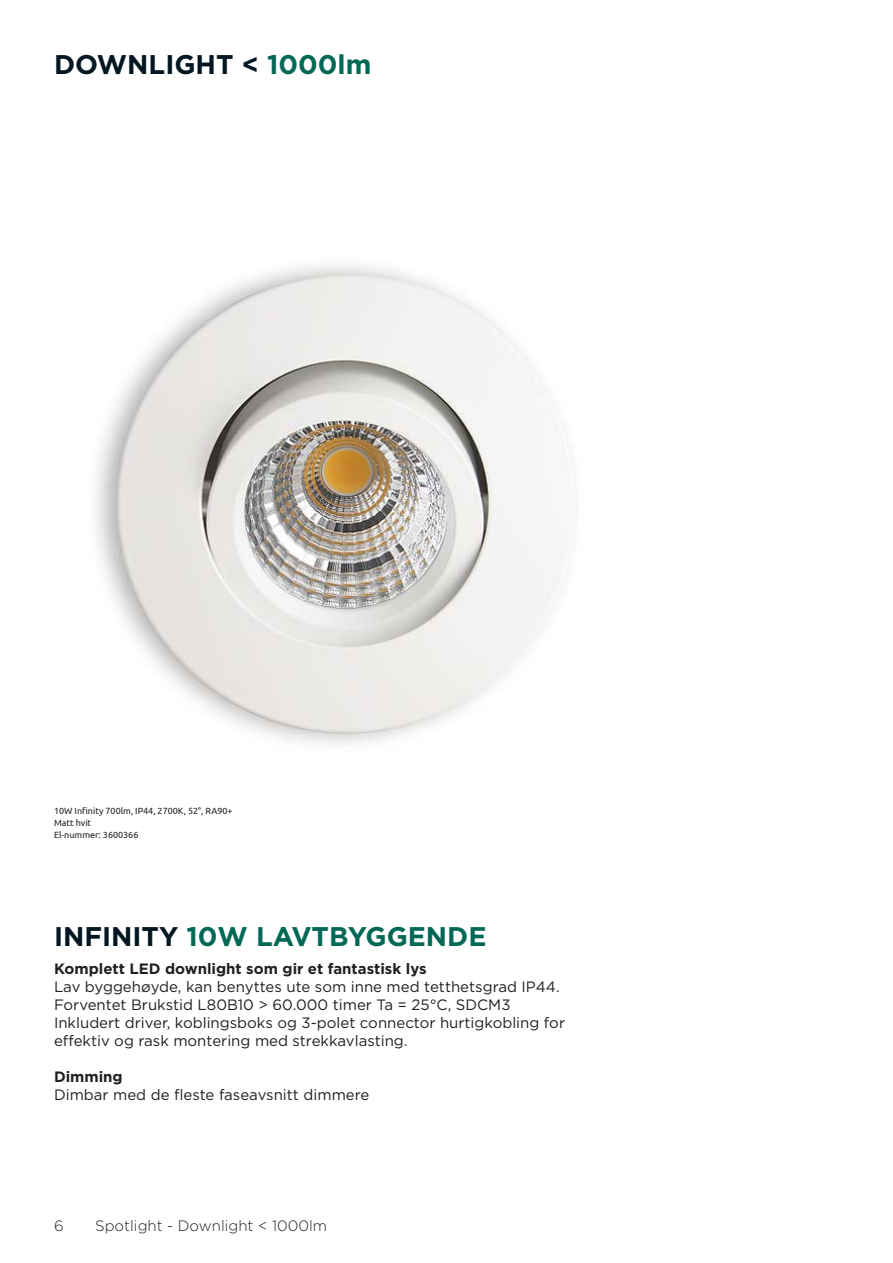
<style>
.page{position:relative;width:893px;height:1263px;background:#fff}
.page>*{position:absolute;margin:0;border:0;box-sizing:border-box;transform-origin:0 0}
.t1{font:700 27px "Gotham Pro";color:#006855}
.t2{font:700 27px "Gotham Pro";color:#031722}
.t3{font:15px/18px "Gotham Pro";color:#231f20}
.t4{font:300 15px "Gotham Pro";color:#231f20}
.t5{font:700 15px "Gotham Pro";color:#231f20}
.Beskrivelse_produkt{font:9px "Ubuntu";color:#231f20}
.s1{color:#006855}
.s2{color:#031722}
.s3{font-weight:700}
</style>
<div class="page">
<img style="left:95px;top:265px;width:475px;height:480px">
<p class="t2" style="left:54px;top:49px;width:319px">DOWNLIGHT &lt; <span class="s1">1000lm</span></p>
<p class="Beskrivelse_produkt" style="left:54px;top:806px;width:180px">10W Infinity 700lm, IP44, 2700K, 52°, RA90+</p>
<p class="Beskrivelse_produkt" style="left:54px;top:818px;width:39px">Matt hvit</p>
<p class="Beskrivelse_produkt" style="left:54px;top:830px;width:86px">El-nummer: 3600366</p>
<p class="t1" style="left:54px;top:920px;width:434px"><span class="s2">INFINITY</span> 10W LAVTBYGGENDE</p>
<p class="t3" style="left:54px;top:960px;width:507px"><span class="s3">Komplett LED downlight som gir et fantastisk lys<br></span>Lav byggehøyde, kan benyttes ute som inne med tetthetsgrad IP44.</p>
<p class="t3" style="left:54px;top:996px;width:458px">Forventet Brukstid L80B10 &gt; 60.000 timer Ta = 25°C, SDCM3</p>
<p class="t3" style="left:54px;top:1014px;width:513px">Inkludert driver, koblingsboks og 3-polet connector hurtigkobling for effektiv og rask montering med strekkavlasting.</p>
<p class="t5" style="left:54px;top:1068px;width:70px">Dimming</p>
<p class="t3" style="left:54px;top:1086px;width:317px">Dimbar med de fleste faseavsnitt dimmere</p>
<p class="t4" style="left:54px;top:1217px;width:11px">6</p>
<p class="t4" style="left:95px;top:1217px;width:233px">Spotlight - Downlight &lt; 1000lm</p>
</div>
